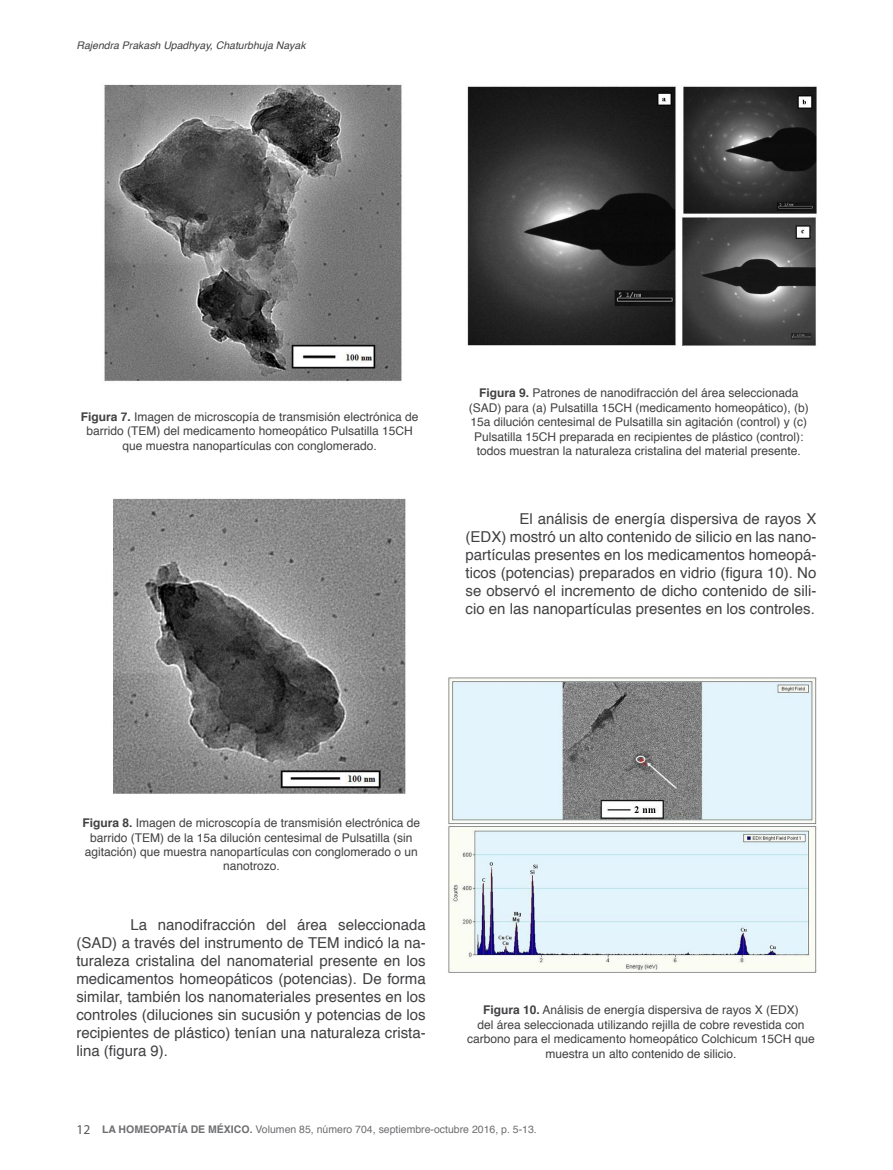
<style>
.page{position:relative;width:893px;height:1170px;background:#fff}
.page>*{position:absolute;margin:0;border:0;box-sizing:border-box;transform-origin:0 0}
.t1{font:15px/18px "Helvetica";color:#414042;text-align:justify}
.t2{font:12px/14.4px "Helvetica";color:#414042;text-align:center}
.t3{font:10.5px "Helvetica";color:#6d6e71}
.t4{font:italic 10.5px "Helvetica";color:#414042}
.s1{font-weight:700}
.s2{font-family:"Myriad Pro";font-size:13.5px;color:#58595b}
</style>
<div class="page">
<img style="left:104px;top:84px;width:298px;height:297px">
<img style="left:113px;top:498px;width:293px;height:296px">
<img style="left:467px;top:86px;width:350px;height:260px">
<img style="left:448px;top:677px;width:369px;height:296px">
<p class="t4" style="left:76px;top:37px;width:231px">Rajendra Prakash Upadhyay, Chaturbhuja Nayak</p>
<p class="t2" style="left:81px;top:410px;width:339px"><span class="s1">Figura 7.</span> Imagen de microscopía de transmisión electrónica de barrido (TEM) del medicamento homeopático Pulsatilla 15CH que muestra nanopartículas con conglomerado.</p>
<p class="t2" style="left:469px;top:386px;width:342px"><span class="s1">Figura 9.</span> Patrones de nanodifracción del área seleccionada (SAD) para (a) Pulsatilla 15CH (medicamento homeopático), (b)<br>15a dilución centesimal de Pulsatilla sin agitación (control) y (c)<br>Pulsatilla 15CH preparada en recipientes de plástico (control): todos muestran la naturaleza cristalina del material presente.</p>
<p class="t1" style="left:466px;top:510px;width:352px;text-indent:54px">El análisis de energía dispersiva de rayos X (EDX) mostró un alto contenido de silicio en las nano&shy;partículas presentes en los medicamentos homeopá&shy;ticos (potencias) preparados en vidrio (figura 10). No se observó el incremento de dicho contenido de sili&shy;cio en las nanopartículas presentes en los controles.</p>
<p class="t2" style="left:83px;top:816px;width:339px"><span class="s1">Figura 8.</span> Imagen de microscopía de transmisión electrónica de barrido (TEM) de la 15a dilución centesimal de Pulsatilla (sin agitación) que muestra nanopartículas con conglomerado o un nanotrozo.</p>
<p class="t1" style="left:76px;top:916px;width:351px;text-indent:54px">La nanodifracción del área seleccionada (SAD) a través del instrumento de TEM indicó la na&shy;turaleza cristalina del nanomaterial presente en los medicamentos homeopáticos (potencias). De forma similar, también los nanomateriales presentes en los controles (diluciones sin sucusión y potencias de los recipientes de plástico) tenían una naturaleza crista&shy;lina (figura 9).</p>
<p class="t2" style="left:467px;top:1003px;width:349px"><span class="s1">Figura 10.</span> Análisis de energía dispersiva de rayos X (EDX)<br>del área seleccionada utilizando rejilla de cobre revestida con carbono para el medicamento homeopático Colchicum 15CH que muestra un alto contenido de silicio.</p>
<p class="t3" style="left:76px;top:1120px;width:462px"><span class="s2">12</span> <span class="s1">LA HOMEOPATÍA DE MÉXICO.</span> Volumen 85, número 704, septiembre-octubre 2016, p. 5-13.</p>
</div>
